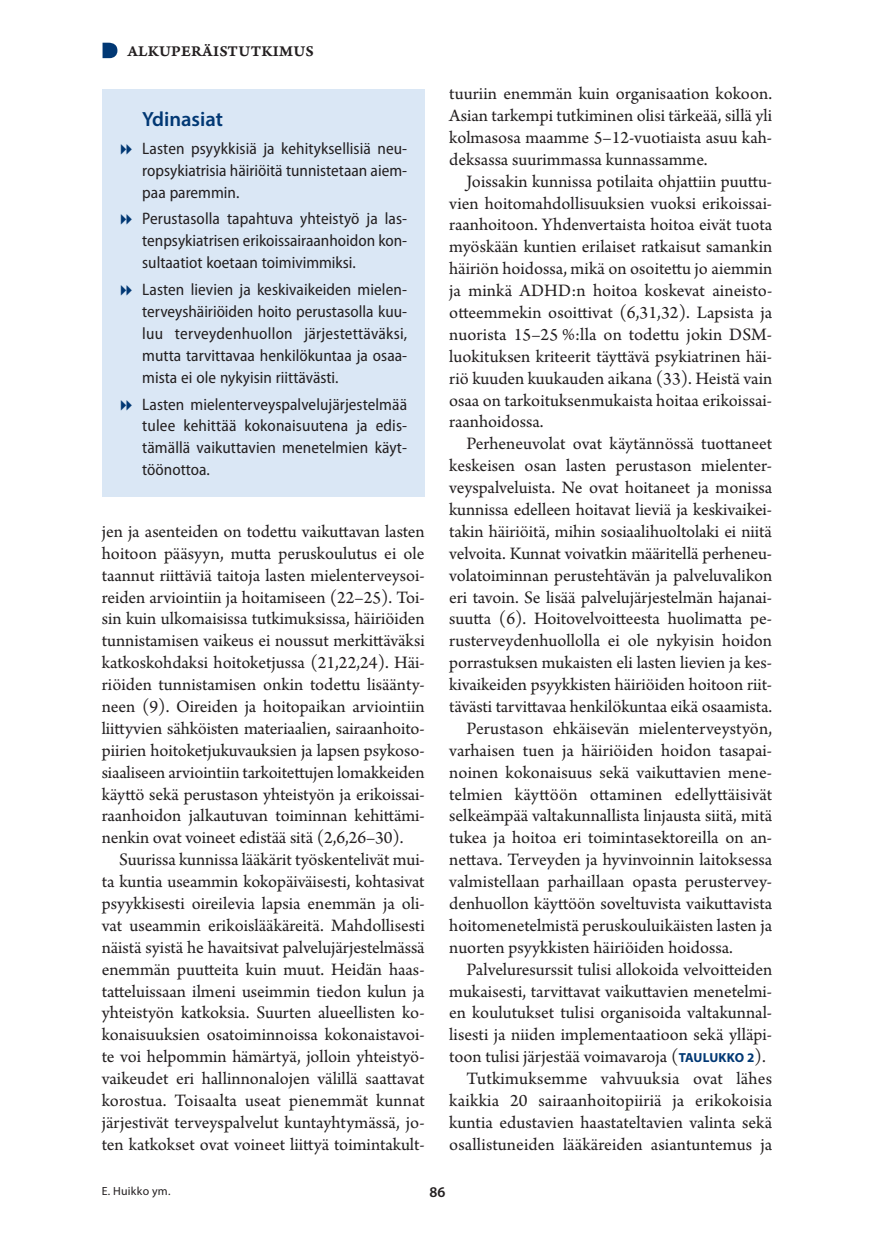
<style>
.page{position:relative;width:874px;height:1241px;background:#fff}
.page>*{position:absolute;margin:0;border:0;box-sizing:border-box;transform-origin:0 0}
.ydinasiat_otsikko_tu{font:600 20.65px "Myriad Pro";color:#013874}
.t1{font:18.38px/21.9px "Arno Pro";color:#231f20;text-align:justify}
.t2{font:semi-condensed 16.62px/21.9px "Myriad Pro";color:#231f20;text-align:justify}
.vinj{font:15.75px "Arno Pro Smbd Caption";letter-spacing:.015em;color:#231f20}
.t3{font:600 14.88px "Myriad Pro";color:#231f20}
.Ala{font:11.9px "Myriad Pro";letter-spacing:.02em;color:#231f20}
.s1{font-family:"Myriad Pro";font-weight:700;font-size:13.12px;color:#013874}
</style>
<div class="page">
<div style="left:102px;top:89px;width:322px;height:408px;background:#dae7f5"></div>
<svg style="left:102px;top:43px;width:15px;height:15px"></svg>
<p class="vinj" style="left:127px;top:41px;width:188px">ALKUPERÄISTUTKIMUS</p>
<p class="ydinasiat_otsikko_tu" style="left:142px;top:106px;width:82px">Ydinasiat</p>
<p class="t2" style="left:142px;top:137px;width:266px">Lasten psyykkisiä ja kehityksellisiä neu&shy;ropsykiatrisia häiriöitä tunnistetaan aiem&shy;paa paremmin.</p>
<p class="t2" style="left:142px;top:208px;width:266px">Perustasolla tapahtuva yhteistyö ja las&shy;tenpsykiatrisen erikoissairaanhoidon kon&shy;sultaatiot koetaan toimivimmiksi.</p>
<p class="t2" style="left:142px;top:278px;width:266px">Lasten lievien ja keskivaikeiden mielen&shy;terveyshäiriöiden hoito perustasolla kuu&shy;luu terveydenhuollon järjestettäväksi, mutta tarvittavaa henkilökuntaa ja osaa&shy;mista ei ole nykyisin riittävästi.</p>
<p class="t2" style="left:142px;top:392px;width:266px">Lasten mielenterveyspalvelujärjestelmää tulee kehittää kokonaisuutena ja edis&shy;tämällä vaikuttavien menetelmien käyt&shy;töönottoa.</p>
<p class="t1" style="left:102px;top:521px;width:324px">jen ja asenteiden on todettu vaikuttavan lasten hoitoon pääsyyn, mutta peruskoulutus ei ole taannut riittäviä taitoja lasten mielenterveysoi&shy;reiden arviointiin ja hoitamiseen (22–25). Toi&shy;sin kuin ulkomaisissa tutkimuksissa, häiriöiden tunnistamisen vaikeus ei noussut merkittäväksi katkoskohdaksi hoitoketjussa (21,22,24). Häi&shy;riöiden tunnistamisen onkin todettu lisäänty&shy;neen (9). Oireiden ja hoitopaikan arviointiin liittyvien sähköisten materiaalien, sairaanhoito&shy;piirien hoitoketjukuvauksien ja lapsen psykoso&shy;siaaliseen arviointiin tarkoitettujen lomakkeiden käyttö sekä perustason yhteistyön ja erikoissai&shy;raanhoidon jalkautuvan toiminnan kehittämi&shy;nenkin ovat voineet edistää sitä (2,6,26–30).</p>
<p class="t1" style="left:102px;top:849px;width:324px;text-indent:17px">Suurissa kunnissa lääkärit työskentelivät mui&shy;ta kuntia useammin kokopäiväisesti, kohtasivat psyykkisesti oireilevia lapsia enemmän ja oli&shy;vat useammin erikoislääkäreitä. Mahdollisesti näistä syistä he havaitsivat palvelujärjestelmässä enemmän puutteita kuin muut. Heidän haas&shy;tatteluissaan ilmeni useimmin tiedon kulun ja yhteistyön katkoksia. Suurten alueellisten ko&shy;konaisuuksien osatoiminnoissa kokonaistavoi&shy;te voi helpommin hämärtyä, jolloin yhteistyö&shy;vaikeudet eri hallinnonalojen välillä saattavat korostua. Toisaalta useat pienemmät kunnat järjestivät terveyspalvelut kuntayhtymässä, jo&shy;ten katkokset ovat voineet liittyä toimintakult-</p>
<p class="t1" style="left:449px;top:84px;width:324px">tuuriin enemmän kuin organisaation kokoon.<br>Asian tarkempi tutkiminen olisi tärkeää, sillä yli kolmasosa maamme 5–12-vuotiaista asuu kah&shy;deksassa suurimmassa kunnassamme.</p>
<p class="t1" style="left:449px;top:171px;width:324px;text-indent:17px">Joissakin kunnissa potilaita ohjattiin puuttu&shy;vien hoitomahdollisuuksien vuoksi erikoissai&shy;raanhoitoon. Yhdenvertaista hoitoa eivät tuota myöskään kuntien erilaiset ratkaisut samankin häiriön hoidossa, mikä on osoitettu jo aiemmin ja minkä ADHD:n hoitoa koskevat aineisto&shy;otteemmekin osoittivat (6,31,32). Lapsista ja nuorista 15–25 %:lla on todettu jokin DSM&shy;luokituksen kriteerit täyttävä psykiatrinen häi&shy;riö kuuden kuukauden aikana (33). Heistä vain osaa on tarkoituksenmukaista hoitaa erikoissai&shy;raanhoidossa.</p>
<p class="t1" style="left:449px;top:434px;width:324px;text-indent:17px">Perheneuvolat ovat käytännössä tuottaneet keskeisen osan lasten perustason mielenter&shy;veyspalveluista. Ne ovat hoitaneet ja monissa kunnissa edelleen hoitavat lieviä ja keskivaikei&shy;takin häiriöitä, mihin sosiaalihuoltolaki ei niitä velvoita. Kunnat voivatkin määritellä perheneu&shy;volatoiminnan perustehtävän ja palveluvalikon eri tavoin. Se lisää palvelujärjestelmän hajanai&shy;suutta (6). Hoitovelvoitteesta huolimatta pe&shy;rusterveydenhuollolla ei ole nykyisin hoidon porrastuksen mukaisten eli lasten lievien ja kes&shy;kivaikeiden psyykkisten häiriöiden hoitoon riit&shy;tävästi tarvittavaa henkilökuntaa eikä osaamista.</p>
<p class="t1" style="left:449px;top:718px;width:324px;text-indent:17px">Perustason ehkäisevän mielenterveystyön, varhaisen tuen ja häiriöiden hoidon tasapai&shy;noinen kokonaisuus sekä vaikuttavien mene&shy;telmien käyttöön ottaminen edellyttäisivät selkeämpää valtakunnallista linjausta siitä, mitä tukea ja hoitoa eri toimintasektoreilla on an&shy;nettava. Terveyden ja hyvinvoinnin laitoksessa valmistellaan parhaillaan opasta perustervey&shy;denhuollon käyttöön soveltuvista vaikuttavista hoitomenetelmistä peruskouluikäisten lasten ja nuorten psyykkisten häiriöiden hoidossa.</p>
<p class="t1" style="left:449px;top:959px;width:324px;text-indent:17px">Palveluresurssit tulisi allokoida velvoitteiden mukaisesti, tarvittavat vaikuttavien menetelmi&shy;en koulutukset tulisi organisoida valtakunnal&shy;lisesti ja niiden implementaatioon sekä ylläpi&shy;toon tulisi järjestää voimavaroja (<span class="s1">TAULUKKO 2</span>).</p>
<p class="t1" style="left:449px;top:1068px;width:324px;text-indent:17px">Tutkimuksemme vahvuuksia ovat lähes kaikkia 20 sairaanhoitopiiriä ja erikokoisia kuntia edustavien haastateltavien valinta sekä osallistuneiden lääkäreiden asiantuntemus ja</p>
<p class="Ala" style="left:102px;top:1183px;width:70px">E. Huikko ym.</p>
<p class="t3" style="left:429px;top:1182px;width:17px">86</p>
</div>
